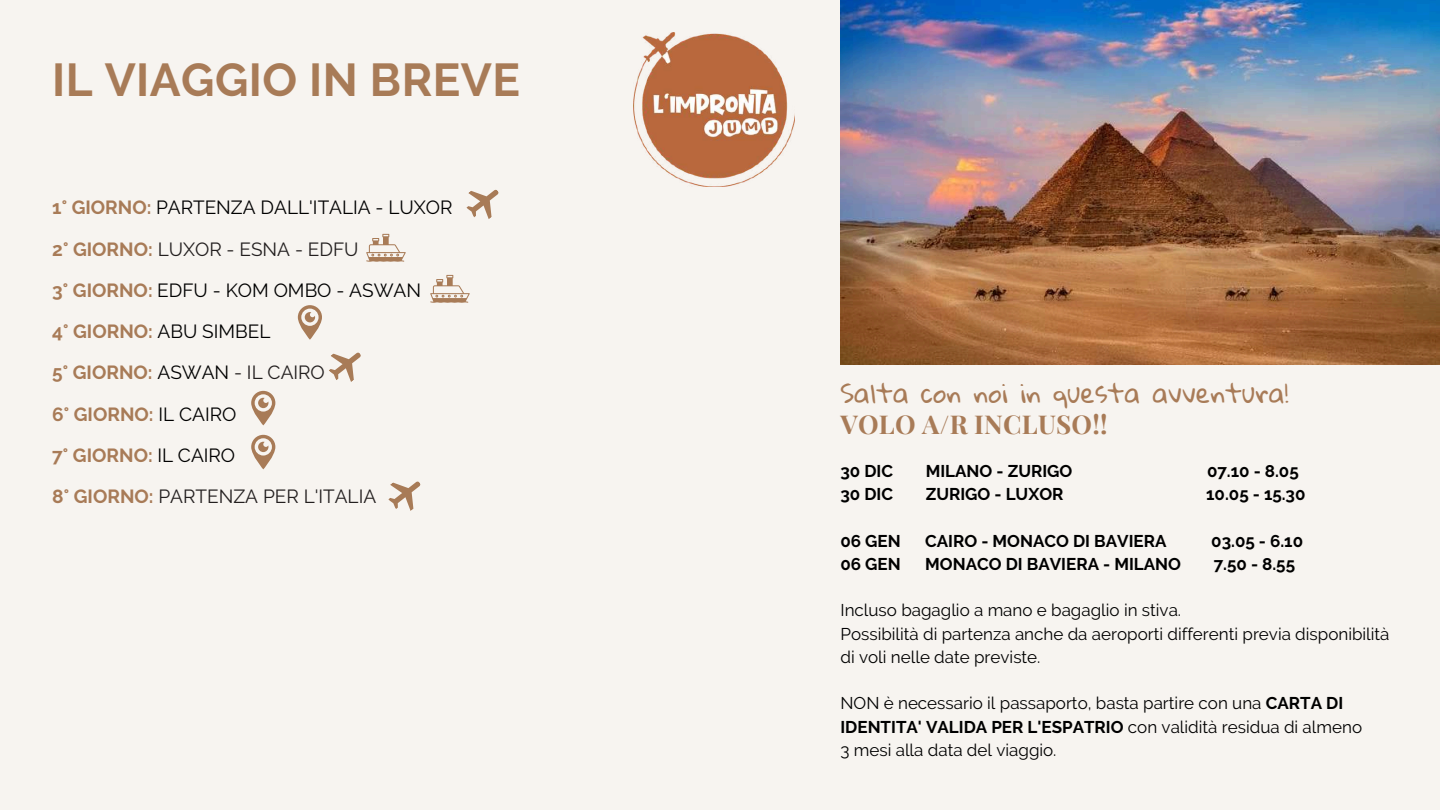
<style>
.page{position:relative;width:1440px;height:810px;background:#f7f4f0}
.page>*{position:absolute;margin:0;border:0;box-sizing:border-box;transform-origin:0 0}
.t1{font:700 46px "Raleway";letter-spacing:.01em;color:#a87b57}
.t2{font:26px "Gloria Hallelujah";letter-spacing:.01em;color:#a87b57}
.t3{font:700 26px "Playfair Display";letter-spacing:.01em;color:#a87b57}
.t4{font:700 19px/41.2px "Raleway";color:#a87b57}
.t5{font:17px/23.2px "Raleway";color:#000}
.t6{font:700 17px "Raleway";color:#000}
.s1{font-weight:400;color:#000}
.s2{font-weight:400;color:#231f1f}
.s3{font-weight:700}
</style>
<div class="page">
<img style="left:840px;top:0;width:600px;height:364px">
<svg style="left:466px;top:189px;width:33px;height:30px"></svg>
<svg style="left:388px;top:481px;width:33px;height:30px"></svg>
<img style="left:633px;top:33px;width:162px;height:154px">
<svg style="left:251px;top:391px;width:24px;height:34px"></svg>
<svg style="left:251px;top:435px;width:24px;height:34px"></svg>
<svg style="left:366px;top:234px;width:40px;height:28px"></svg>
<svg style="left:430px;top:275px;width:40px;height:28px"></svg>
<svg style="left:298px;top:305px;width:63px;height:77px"></svg>
<h1 class="t1" style="left:52px;top:53px;width:469px">IL VIAGGIO IN BREVE</h1>
<p class="t4" style="left:52px;top:187px;width:402px">1° GIORNO: <span class="s1">PARTENZA DALL'ITALIA - LUXOR<br></span>2° GIORNO: <span class="s2">LUXOR - ESNA - EDFU<br></span>3° GIORNO: <span class="s1">EDFU - KOM OMBO - ASWAN<br></span>4° GIORNO: <span class="s1">ABU SIMBEL<br></span>5° GIORNO: <span class="s1">ASWAN</span> <span class="s2">- IL CAIRO<br></span>6° GIORNO: <span class="s1">IL CAIRO<br></span>7° GIORNO: <span class="s1">IL CAIRO<br></span>8° GIORNO: <span class="s2">PARTENZA PER L'ITALIA</span></p>
<h2 class="t2" style="left:840px;top:379px;width:450px">Salta con noi in questa avventura!</h2>
<h2 class="t3" style="left:840px;top:406px;width:269px">VOLO A/R INCLUSO!!</h2>
<p class="t6" style="left:840px;top:461px;width:54px">30 DIC</p>
<p class="t6" style="left:926px;top:461px;width:148px">MILANO - ZURIGO</p>
<p class="t6" style="left:1207px;top:461px;width:93px">07.10 - 8.05</p>
<p class="t6" style="left:840px;top:484px;width:54px">30 DIC</p>
<p class="t6" style="left:926px;top:484px;width:139px">ZURIGO - LUXOR</p>
<p class="t6" style="left:1206px;top:484px;width:101px">10.05 - 15.30</p>
<p class="t6" style="left:840px;top:531px;width:62px">06 GEN</p>
<p class="t6" style="left:925px;top:531px;width:243px">CAIRO - MONACO DI BAVIERA</p>
<p class="t6" style="left:1211px;top:531px;width:93px">03.05 - 6.10</p>
<p class="t6" style="left:840px;top:554px;width:62px">06 GEN</p>
<p class="t6" style="left:925px;top:554px;width:257px">MONACO DI BAVIERA - MILANO</p>
<p class="t6" style="left:1214px;top:554px;width:83px">7.50 - 8.55</p>
<p class="t5" style="left:840px;top:599px;width:551px">Incluso bagaglio a mano e bagaglio in stiva.<br>Possibilità di partenza anche da aeroporti differenti previa disponibilità di voli nelle date previste.</p>
<p class="t5" style="left:840px;top:692px;width:523px">NON è necessario il passaporto, basta partire con una <span class="s3">CARTA DI<br>IDENTITA' VALIDA PER L'ESPATRIO</span> con validità residua di almeno<br>3 mesi alla data del viaggio.</p>
</div>
